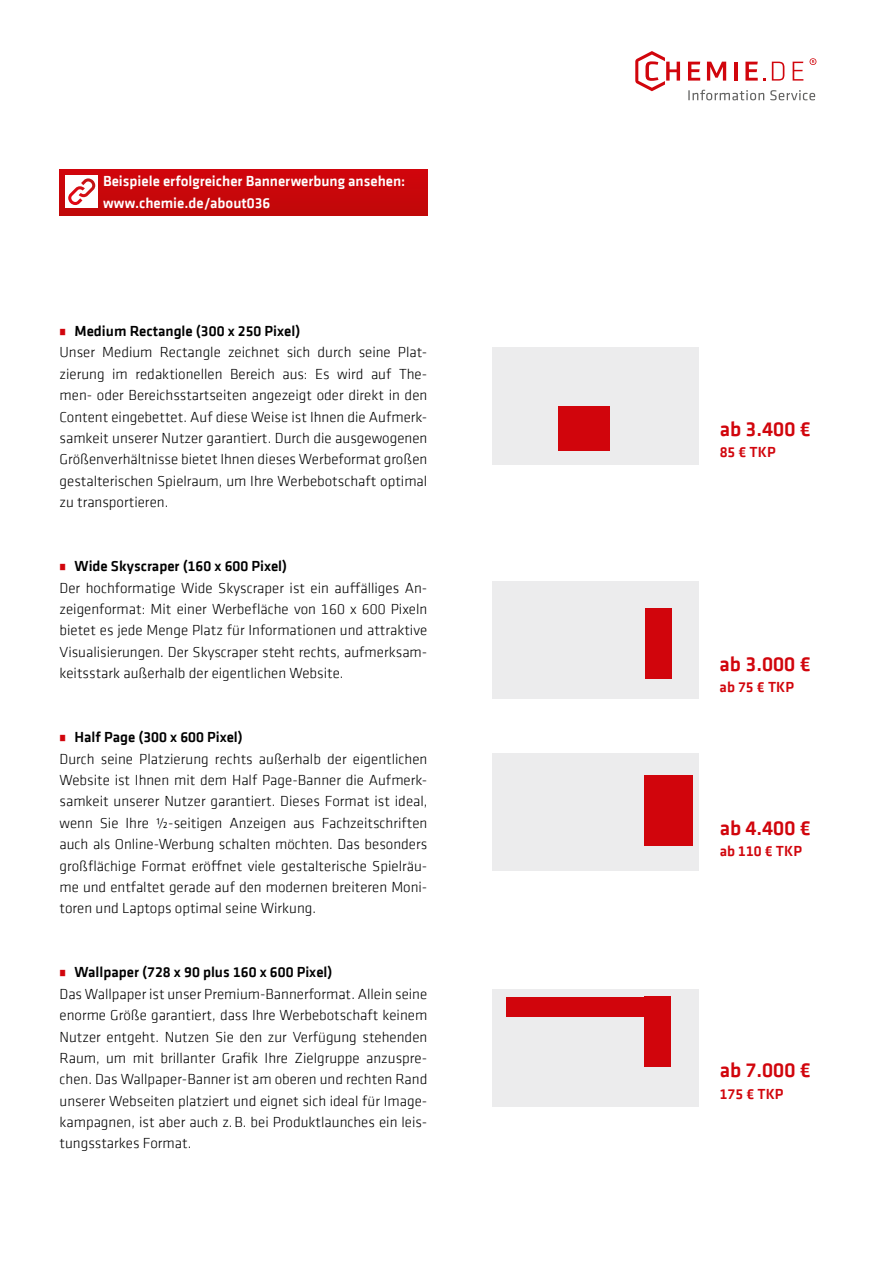
<style>
.page{position:relative;width:893px;height:1263px;background:#fff}
.page>*{position:absolute;margin:0;border:0;box-sizing:border-box;transform-origin:0 0}
._01_Preis__links{font:500 21px "Klavika";color:#d1050c}
._01_Copy_Blocksatz{font:300 15px/21.3px "Klavika";color:#000;text-align:justify}
._01_Copy_Blocksatz-2{font:500 15px "Klavika";color:#000}
._01_Preis__links-2{font:500 15px "Klavika";color:#fff}
._01_Preis_Subline__l{font:500 15px "Klavika";color:#d1050c}
.s1{color:#d1050c}
</style>
<div class="page">
<div style="left:60px;top:169px;width:367px;height:46px;background:#c9070a"></div>
<div style="left:65px;top:175px;width:33px;height:33px;background:#fff"></div>
<svg style="left:68px;top:178px;width:27px;height:27px"></svg>
<div style="left:492px;top:347px;width:206px;height:118px;background:#ececed"></div>
<div style="left:492px;top:753px;width:206px;height:118px;background:#ececed"></div>
<div style="left:492px;top:989px;width:206px;height:118px;background:#ececed"></div>
<div style="left:492px;top:581px;width:206px;height:118px;background:#ececed"></div>
<div style="left:558px;top:406px;width:52px;height:45px;background:#d1050c"></div>
<div style="left:645px;top:609px;width:26px;height:70px;background:#d1050c"></div>
<div style="left:644px;top:997px;width:27px;height:70px;background:#d1050c"></div>
<div style="left:506px;top:997px;width:165px;height:20px;background:#d1050c"></div>
<div style="left:644px;top:776px;width:49px;height:70px;background:#d1050c"></div>
<svg style="left:688px;top:90px;width:127px;height:10px"></svg>
<svg style="left:688px;top:62px;width:12px;height:19px"></svg>
<svg style="left:707px;top:62px;width:19px;height:19px"></svg>
<hr style="left:734px;top:62px;width:3px;height:19px;background:#d1050c">
<svg style="left:745px;top:62px;width:21px;height:19px"></svg>
<svg style="left:772px;top:62px;width:12px;height:19px"></svg>
<svg style="left:793px;top:62px;width:10px;height:19px"></svg>
<svg style="left:635px;top:51px;width:45px;height:40px"></svg>
<svg style="left:810px;top:58px;width:6px;height:7px"></svg>
<p class="_01_Preis__links-2" style="left:103px;top:171px;width:304px">Beispiele erfolgreicher Bannerwerbung ansehen:</p>
<p class="_01_Preis__links-2" style="left:103px;top:193px;width:169px">www.chemie.de/about036</p>
<p class="_01_Copy_Blocksatz-2" style="left:60px;top:321px;width:242px"><span class="s1">■</span> Medium Rectangle (300 x 250 Pixel)</p>
<p class="_01_Copy_Blocksatz" style="left:60px;top:342px;width:369px">Unser Medium Rectangle zeichnet sich durch seine Plat&shy;zierung im redaktionellen Bereich aus: Es wird auf The&shy;men- oder Bereichsstartseiten angezeigt oder direkt in den Content eingebettet. Auf diese Weise ist Ihnen die Aufmerk&shy;samkeit unserer Nutzer garantiert. Durch die ausgewogenen Größenverhältnisse bietet Ihnen dieses Werbeformat großen gestalterischen Spielraum, um Ihre Werbebotschaft optimal zu transportieren.</p>
<p class="_01_Copy_Blocksatz-2" style="left:60px;top:556px;width:229px"><span class="s1">■</span> Wide Skyscraper (160 x 600 Pixel)</p>
<p class="_01_Copy_Blocksatz" style="left:60px;top:577px;width:369px">Der hochformatige Wide Skyscraper ist ein auffälliges An&shy;zeigenformat: Mit einer Werbefläche von 160 x 600 Pixeln bietet es jede Menge Platz für Informationen und attraktive Visualisierungen. Der Skyscraper steht rechts, aufmerksam&shy;keitsstark außerhalb der eigentlichen Website.</p>
<p class="_01_Copy_Blocksatz-2" style="left:60px;top:727px;width:185px"><span class="s1">■</span> Half Page (300 x 600 Pixel)</p>
<p class="_01_Copy_Blocksatz" style="left:60px;top:748px;width:369px">Durch seine Platzierung rechts außerhalb der eigentlichen Website ist Ihnen mit dem Half Page-Banner die Aufmerk&shy;samkeit unserer Nutzer garantiert. Dieses Format ist ideal, wenn Sie Ihre ½-seitigen Anzeigen aus Fachzeitschriften auch als Online-Werbung schalten möchten. Das besonders großflächige Format eröffnet viele gestalterische Spielräu&shy;me und entfaltet gerade auf den modernen breiteren Moni&shy;toren und Laptops optimal seine Wirkung.</p>
<p class="_01_Copy_Blocksatz-2" style="left:60px;top:962px;width:274px"><span class="s1">■</span> Wallpaper (728 x 90 plus 160 x 600 Pixel)</p>
<p class="_01_Copy_Blocksatz" style="left:60px;top:983px;width:369px">Das Wallpaper ist unser Premium-Bannerformat. Allein seine enorme Größe garantiert, dass Ihre Werbebotschaft keinem Nutzer entgeht. Nutzen Sie den zur Verfügung stehenden Raum, um mit brillanter Grafik Ihre Zielgruppe anzuspre&shy;chen. Das Wallpaper-Banner ist am oberen und rechten Rand unserer Webseiten platziert und eignet sich ideal für Image&shy;kampagnen, ist aber auch z.B. bei Produktlaunches ein leis&shy;tungsstarkes Format.</p>
<p class="_01_Preis__links" style="left:720px;top:415px;width:93px">ab 3.400 €</p>
<p class="_01_Preis_Subline__l" style="left:720px;top:442px;width:57px">85 € TKP</p>
<p class="_01_Preis__links" style="left:720px;top:650px;width:93px">ab 3.000 €</p>
<p class="_01_Preis_Subline__l" style="left:720px;top:677px;width:76px">ab 75 € TKP</p>
<p class="_01_Preis__links" style="left:720px;top:814px;width:93px">ab 4.400 €</p>
<p class="_01_Preis_Subline__l" style="left:720px;top:841px;width:84px">ab 110 € TKP</p>
<p class="_01_Preis__links" style="left:720px;top:1056px;width:93px">ab 7.000 €</p>
<p class="_01_Preis_Subline__l" style="left:720px;top:1083px;width:65px">175 € TKP</p>
</div>
